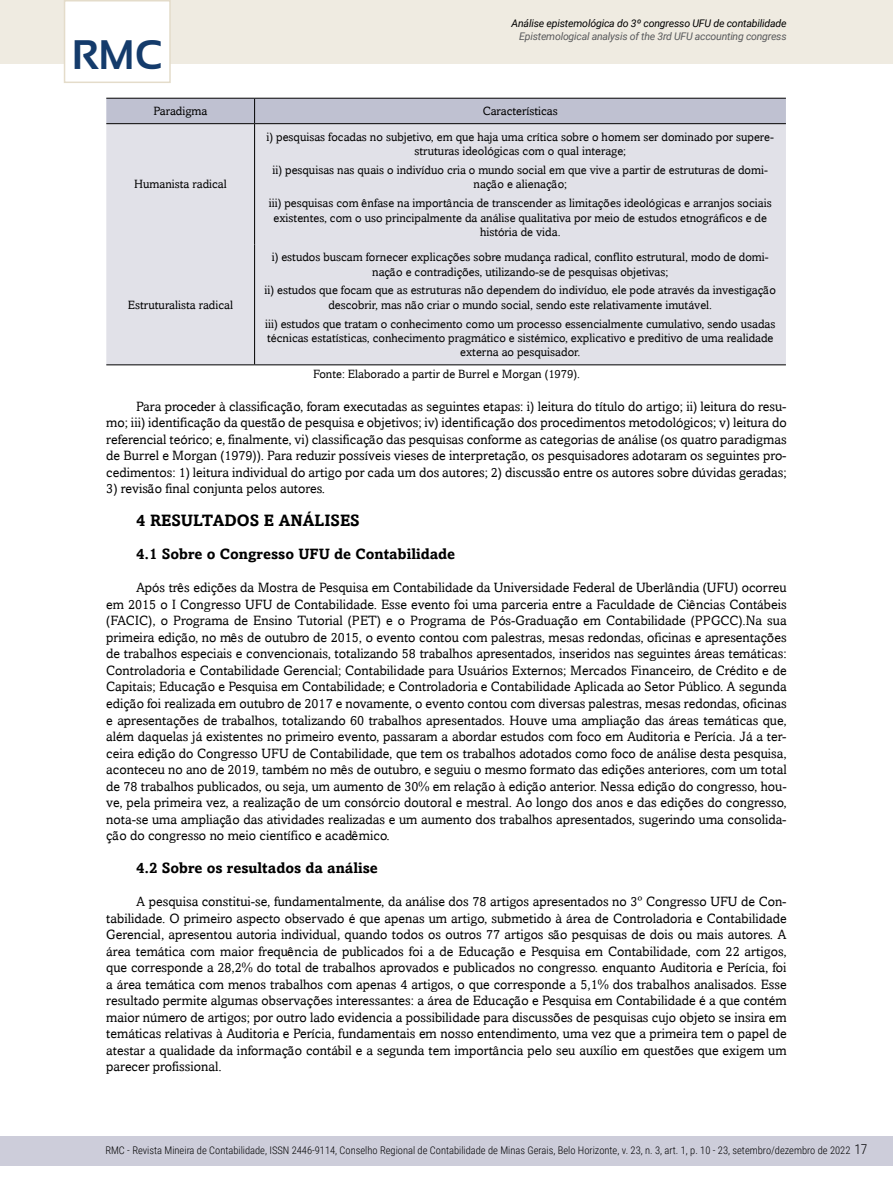
<style>
.page{position:relative;width:893px;height:1191px;background:#fff}
.page>*{position:absolute;margin:0;border:0;box-sizing:border-box;transform-origin:0 0}
.t1{font:700 41.25px "Sansation";color:#143b6b}
.t2{font:700 16.5px "Amasis";color:#000}
.t3{font:700 15px "Amasis";color:#000}
.t4{font:13.5px/16.5px "Amasis";color:#000;text-align:justify}
.t5{font:300 13.5px "Roboto Condensed";color:#000}
.t6{font:12px/14.4px "Amasis";color:#000;text-align:center}
.t7{font:300 10.5px "Roboto Condensed";color:#000}
.t8{font:italic 10.5px "Roboto";letter-spacing:-.015em;color:#000}
.t9{font:italic 10.5px "Roboto";letter-spacing:-.02em;color:#58595b}
</style>
<div class="page">
<div style="left:0;top:1135px;width:893px;height:30px;background:#cdcdda"></div>
<div style="left:0;top:0;width:893px;height:64px;background:#efebe1"></div>
<div style="left:64px;top:0;width:107px;height:83px;background:#fff;border:2px solid #e4dcca"></div>
<div style="left:106px;top:124px;width:680px;height:240px;background:#e1e1e8"></div>
<div style="left:106px;top:98px;width:680px;height:25px;background:#bfc1d1"></div>
<hr style="left:255px;top:123px;width:531px;height:1px;background:#000">
<hr style="left:106px;top:123px;width:149px;height:1px;background:#000">
<hr style="left:254px;top:124px;width:1px;height:120px;background:#000">
<hr style="left:106px;top:364px;width:149px;height:1px;background:#000">
<hr style="left:254px;top:244px;width:1px;height:120px;background:#000">
<hr style="left:255px;top:364px;width:531px;height:1px;background:#000">
<h1 class="t1" style="left:72px;top:32px;width:92px">RMC</h1>
<p class="t8" style="left:511px;top:16px;width:277px">Análise epistemológica do 3º congresso UFU de contabilidade</p>
<p class="t9" style="left:519px;top:29px;width:269px">Epistemological analysis of the 3rd UFU accounting congress</p>
<p class="t6" style="left:153px;top:104px;width:55px">Paradigma</p>
<p class="t6" style="left:483px;top:104px;width:77px">Características</p>
<p class="t6" style="left:134px;top:177px;width:94px">Humanista radical</p>
<p class="t6" style="left:267px;top:130px;width:509px">i) pesquisas focadas no subjetivo, em que haja uma crítica sobre o homem ser dominado por supere&shy;struturas ideológicas com o qual interage;</p>
<p class="t6" style="left:273px;top:163px;width:497px">ii) pesquisas nas quais o indivíduo cria o mundo social em que vive a partir de estruturas de domi&shy;nação e alienação;</p>
<p class="t6" style="left:269px;top:196px;width:504px">iii) pesquisas com ênfase na importância de transcender as limitações ideológicas e arranjos sociais existentes, com o uso principalmente da análise qualitativa por meio de estudos etnográficos e de história de vida.</p>
<p class="t6" style="left:272px;top:250px;width:498px">i) estudos buscam fornecer explicações sobre mudança radical, conflito estrutural, modo de domi&shy;nação e contradições, utilizando-se de pesquisas objetivas;</p>
<p class="t6" style="left:265px;top:283px;width:513px">ii) estudos que focam que as estruturas não dependem do indivíduo, ele pode através da investigação descobrir, mas não criar o mundo social, sendo este relativamente imutável.</p>
<p class="t6" style="left:265px;top:316px;width:512px">iii) estudos que tratam o conhecimento como um processo essencialmente cumulativo, sendo usadas técnicas estatísticas, conhecimento pragmático e sistémico, explicativo e preditivo de uma realidade externa ao pesquisador.</p>
<p class="t6" style="left:313px;top:366px;width:268px">Fonte: Elaborado a partir de Burrel e Morgan (1979).</p>
<p class="t4" style="left:106px;top:398px;width:682px;text-indent:30px">Para proceder à classificação, foram executadas as seguintes etapas: i) leitura do título do artigo; ii) leitura do resu&shy;mo; iii) identificação da questão de pesquisa e objetivos; iv) identificação dos procedimentos metodológicos; v) leitura do referencial teórico; e, finalmente, vi) classificação das pesquisas conforme as categorias de análise (os quatro paradigmas de Burrel e Morgan (1979)). Para reduzir possíveis vieses de interpretação, os pesquisadores adotaram os seguintes pro&shy;cedimentos: 1) leitura individual do artigo por cada um dos autores; 2) discussão entre os autores sobre dúvidas geradas;</p>
<p class="t4" style="left:106px;top:480px;width:220px">3) revisão final conjunta pelos autores.</p>
<p class="t2" style="left:136px;top:511px;width:225px">4 RESULTADOS E ANÁLISES</p>
<p class="t3" style="left:136px;top:545px;width:321px">4.1 Sobre o Congresso UFU de Contabilidade</p>
<p class="t4" style="left:106px;top:579px;width:682px;text-indent:30px">Após três edições da Mostra de Pesquisa em Contabilidade da Universidade Federal de Uberlândia (UFU) ocorreu em 2015 o I Congresso UFU de Contabilidade. Esse evento foi uma parceria entre a Faculdade de Ciências Contábeis (FACIC), o Programa de Ensino Tutorial (PET) e o Programa de Pós-Graduação em Contabilidade (PPGCC).Na sua primeira edição, no mês de outubro de 2015, o evento contou com palestras, mesas redondas, oficinas e apresentações de trabalhos especiais e convencionais, totalizando 58 trabalhos apresentados, inseridos nas seguintes áreas temáticas:<br>Controladoria e Contabilidade Gerencial; Contabilidade para Usuários Externos; Mercados Financeiro, de Crédito e de Capitais; Educação e Pesquisa em Contabilidade; e Controladoria e Contabilidade Aplicada ao Setor Público. A segunda edição foi realizada em outubro de 2017 e novamente, o evento contou com diversas palestras, mesas redondas, oficinas e apresentações de trabalhos, totalizando 60 trabalhos apresentados. Houve uma ampliação das áreas temáticas que, além daquelas já existentes no primeiro evento, passaram a abordar estudos com foco em Auditoria e Perícia. Já a ter&shy;ceira edição do Congresso UFU de Contabilidade, que tem os trabalhos adotados como foco de análise desta pesquisa, aconteceu no ano de 2019, também no mês de outubro, e seguiu o mesmo formato das edições anteriores, com um total de 78 trabalhos publicados, ou seja, um aumento de 30% em relação à edição anterior. Nessa edição do congresso, hou&shy;ve, pela primeira vez, a realização de um consórcio doutoral e mestral. Ao longo dos anos e das edições do congresso, nota-se uma ampliação das atividades realizadas e um aumento dos trabalhos apresentados, sugerindo uma consolida&shy;ção do congresso no meio científico e acadêmico.</p>
<p class="t3" style="left:136px;top:859px;width:243px">4.2 Sobre os resultados da análise</p>
<p class="t4" style="left:106px;top:893px;width:682px;text-indent:30px">A pesquisa constitui-se, fundamentalmente, da análise dos 78 artigos apresentados no 3º Congresso UFU de Con&shy;tabilidade. O primeiro aspecto observado é que apenas um artigo, submetido à área de Controladoria e Contabilidade Gerencial, apresentou autoria individual, quando todos os outros 77 artigos são pesquisas de dois ou mais autores. A área temática com maior frequência de publicados foi a de Educação e Pesquisa em Contabilidade, com 22 artigos, que corresponde a 28,2% do total de trabalhos aprovados e publicados no congresso. enquanto Auditoria e Perícia, foi a área temática com menos trabalhos com apenas 4 artigos, o que corresponde a 5,1% dos trabalhos analisados. Esse resultado permite algumas observações interessantes: a área de Educação e Pesquisa em Contabilidade é a que contém maior número de artigos; por outro lado evidencia a possibilidade para discussões de pesquisas cujo objeto se insira em temáticas relativas à Auditoria e Perícia, fundamentais em nosso entendimento, uma vez que a primeira tem o papel de atestar a qualidade da informação contábil e a segunda tem importância pelo seu auxílio em questões que exigem um parecer profissional.</p>
<p class="t6" style="left:128px;top:297px;width:107px">Estruturalista radical</p>
<p class="t5" style="left:854px;top:1140px;width:15px">17</p>
<p class="t7" style="left:105px;top:1143px;width:747px">RMC - Revista Mineira de Contabilidade, ISSN 2446-9114, Conselho Regional de Contabilidade de Minas Gerais, Belo Horizonte, v. 23, n. 3, art. 1, p. 10 - 23, setembro/dezembro de 2022</p>
</div>
